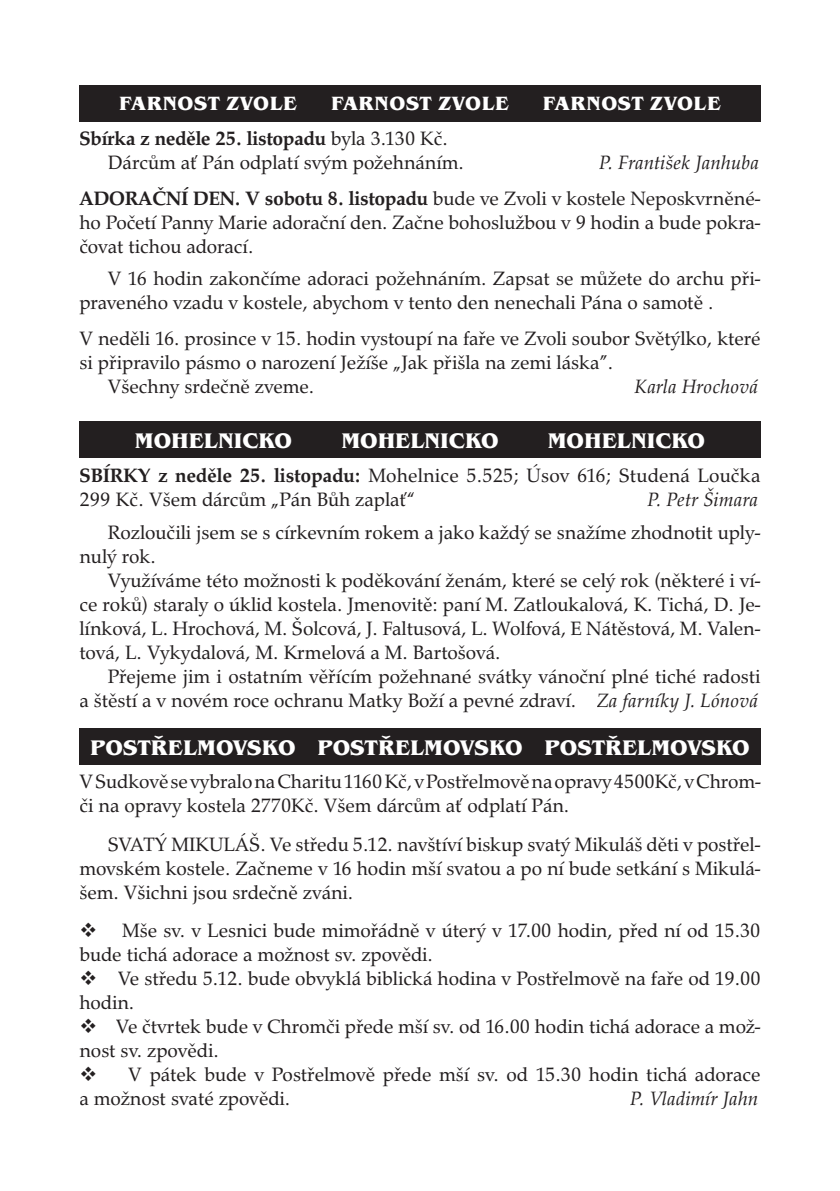
<style>
.page{position:relative;width:840px;height:1191px;background:#fff}
.page>*{position:absolute;margin:0;border:0;box-sizing:border-box;transform-origin:0 0}
.t1{font:700 21.8px "Benguiat Itc TOT";color:#fff}
.t2{font:20px/24px "Palladio URWTOT";color:#231f20}
.t3{font:italic 20px "Palladio URWTOT";color:#231f20}
.t4{font:700 19.8px "Benguiat Itc TOT";letter-spacing:.03em;color:#fff}
.s1{font-weight:700}
.s2{font-style:italic}
</style>
<div class="page">
<div style="left:79px;top:85px;width:681px;height:36px;background:#231f20"></div>
<div style="left:79px;top:421px;width:681px;height:37px;background:#231f20"></div>
<div style="left:79px;top:728px;width:681px;height:36px;background:#231f20"></div>
<p class="t4" style="left:119px;top:92px;width:179px">FARNOST ZVOLE</p>
<p class="t4" style="left:331px;top:92px;width:179px">FARNOST ZVOLE</p>
<p class="t4" style="left:542px;top:92px;width:179px">FARNOST ZVOLE</p>
<p class="t2" style="left:108px;top:127px;width:357px;text-indent:-28px"><span class="s1">Sbírka z neděle 25. listopadu</span> byla 3.130 Kč.<br>Dárcům ať Pán odplatí svým požehnáním.</p>
<p class="t2" style="left:79px;top:145px;width:682px;line-height:36px;text-align:right"><span class="s2">P. František Janhuba<br></span><span class="s1">ADORAČNÍ DEN. V sobotu 8. listopadu</span> bude ve Zvoli v kostele Neposkvrněné-</p>
<p class="t2" style="left:79px;top:211px;width:682px">ho Početí Panny Marie adorační den. Začne bohoslužbou v 9 hodin a bude pokra&shy;čovat tichou adorací.</p>
<p class="t2" style="left:79px;top:267px;width:682px;text-indent:28px">V 16 hodin zakončíme adoraci požehnáním. Zapsat se můžete do archu při&shy;praveného vzadu v kostele, abychom v tento den nenechali Pána o samotě .</p>
<p class="t2" style="left:79px;top:327px;width:682px">V neděli 16. prosince v 15. hodin vystoupí na faře ve Zvoli soubor Světýlko, které</p>
<p class="t2" style="left:79px;top:351px;width:534px">si připravilo pásmo o narození Ježíše „Jak přišla na zemi láska”.</p>
<p class="t2" style="left:108px;top:375px;width:208px">Všechny srdečně zveme.</p>
<p class="t3" style="left:634px;top:375px;width:125px">Karla Hrochová</p>
<p class="t1" style="left:135px;top:428px;width:159px">MOHELNICKO</p>
<p class="t1" style="left:341px;top:428px;width:159px">MOHELNICKO</p>
<p class="t1" style="left:547px;top:428px;width:159px">MOHELNICKO</p>
<p class="t2" style="left:79px;top:463px;width:682px"><span class="s1">SBÍRKY z neděle 25. listopadu:</span> Mohelnice 5.525; Úsov 616; Studená Loučka<br>299 Kč. Všem dárcům „Pán Bůh zaplať“</p>
<p class="t3" style="left:647px;top:487px;width:112px">P. Petr Šimara</p>
<p class="t2" style="left:79px;top:521px;width:682px;text-indent:28px">Rozloučili jsem se s církevním rokem a jako každý se snažíme zhodnotit uply&shy;nulý rok.</p>
<p class="t2" style="left:79px;top:569px;width:682px;text-align:justify;text-indent:28px">Využíváme této možnosti k poděkování ženám, které se celý rok (některé i ví&shy;ce roků) staraly o úklid kostela. Jmenovitě: paní M. Zatloukalová, K. Tichá, D. Je&shy;línková, L. Hrochová, M. Šolcová, J. Faltusová, L. Wolfová, E Nátěstová, M. Valen&shy;tová, L. Vykydalová, M. Krmelová a M. Bartošová.</p>
<p class="t2" style="left:79px;top:665px;width:682px;text-align:right">Přejeme jim i ostatním věřícím požehnané svátky vánoční plné tiché radosti<br>a štěstí a v novém roce ochranu Matky Boží a pevné zdraví. <span class="s2">Za farníky J. Lónová</span></p>
<p class="t1" style="left:90px;top:734px;width:660px">POSTŘELMOVSKO POSTŘELMOVSKO POSTŘELMOVSKO</p>
<p class="t2" style="left:79px;top:770px;width:682px">V Sudkově se vybralo na Charitu 1160 Kč, v Postřelmově na opravy 4500Kč, v Chrom&shy;či na opravy kostela 2770Kč. Všem dárcům ať odplatí Pán.</p>
<p class="t2" style="left:79px;top:832px;width:682px;text-align:justify;text-indent:28px">SVATÝ MIKULÁŠ. Ve středu 5.12. navštíví biskup svatý Mikuláš děti v postřel&shy;movském kostele. Začneme v 16 hodin mší svatou a po ní bude setkání s Mikulá&shy;šem. Všichni jsou srdečně zváni.</p>
<p class="t2" style="left:79px;top:919px;width:682px">❖ Mše sv. v Lesnici bude mimořádně v úterý v 17.00 hodin, před ní od 15.30 bude tichá adorace a možnost sv. zpovědi.</p>
<p class="t2" style="left:79px;top:967px;width:682px">❖ Ve středu 5.12. bude obvyklá biblická hodina v Postřelmově na faře od 19.00 hodin.</p>
<p class="t2" style="left:79px;top:1015px;width:682px">❖ Ve čtvrtek bude v Chromči přede mší sv. od 16.00 hodin tichá adorace a mož&shy;nost sv. zpovědi.</p>
<p class="t2" style="left:79px;top:1063px;width:682px">❖ V pátek bude v Postřelmově přede mší sv. od 15.30 hodin tichá adorace a možnost svaté zpovědi.</p>
<p class="t3" style="left:630px;top:1087px;width:129px">P. Vladimír Jahn</p>
</div>
